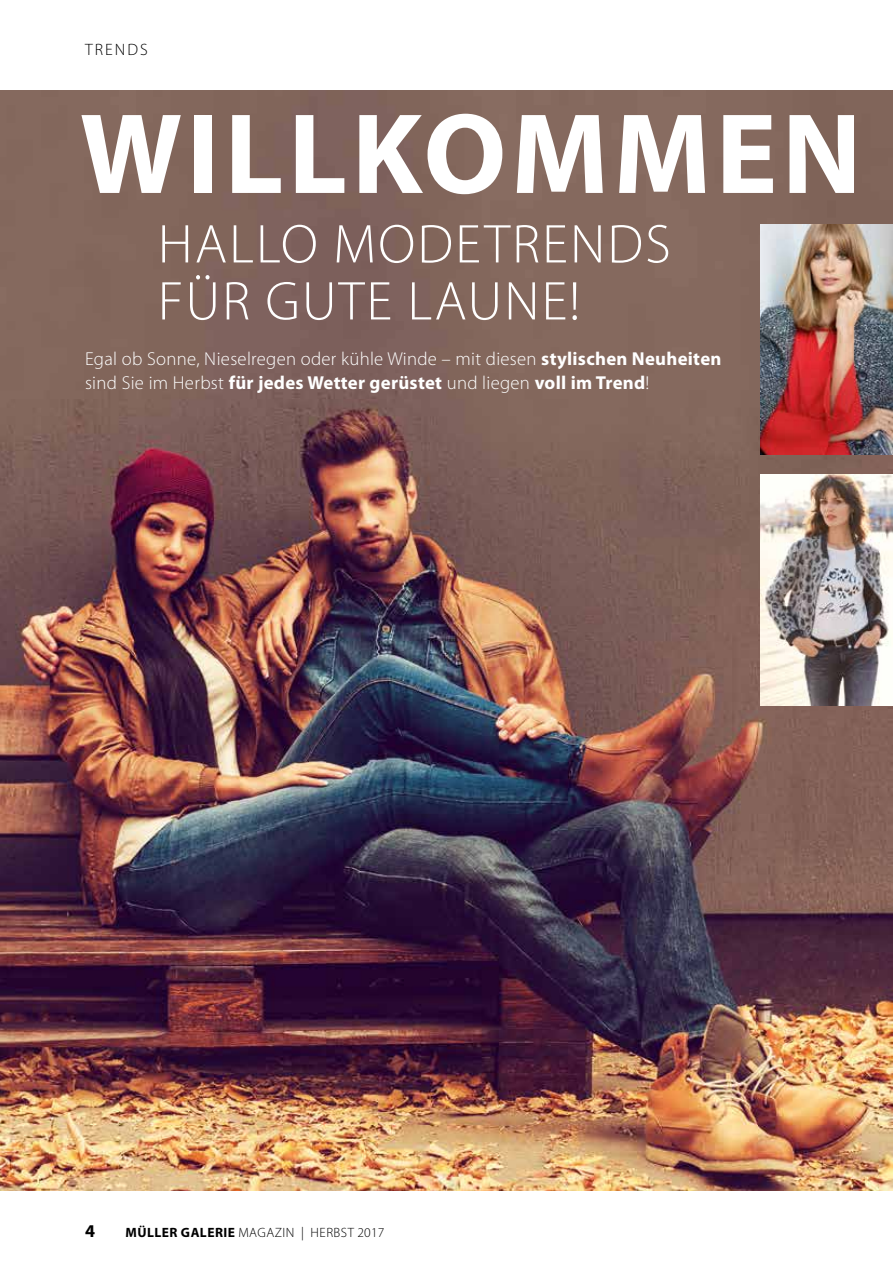
<style>
.page{position:relative;width:893px;height:1263px;background:#fff}
.page>*{position:absolute;margin:0;border:0;box-sizing:border-box;transform-origin:0 0}
.t1{font:700 115.5px "Myriad Pro";letter-spacing:.04em;color:#fff}
.t2{font:300 55.05px/57px "Myriad Pro";letter-spacing:.04em;color:#fff}
.t3{font:300 18.75px/24px "Myriad Pro";letter-spacing:.015em;color:#fff}
.t4{font:700 18px "Myriad Pro";color:#000}
.t5{font:300 16.5px "Myriad Pro";letter-spacing:.12em;color:#000}
.t6{font:300 13.5px "Myriad Pro";letter-spacing:.035em;color:#000}
.s1{font-weight:700}
</style>
<div class="page">
<img style="left:0;top:90px;width:893px;height:1101px">
<img style="left:761px;top:225px;width:132px;height:230px">
<img style="left:761px;top:475px;width:132px;height:231px">
<p class="t5" style="left:85px;top:40px;width:64px">TRENDS</p>
<h1 class="t1" style="left:80px;top:79px;width:783px">WILLKOMMEN</h1>
<h2 class="t2" style="left:158px;top:216px;width:514px">HALLO MODETRENDS<br>FÜR GUTE LAUNE!</h2>
<p class="t3" style="left:85px;top:347px;width:638px">Egal ob Sonne, Nieselregen oder kühle Winde – mit diesen <span class="s1">stylischen Neuheiten </span>sind Sie im Herbst <span class="s1">für jedes Wetter gerüstet</span> und liegen <span class="s1">voll im Trend</span>!</p>
<p class="t4" style="left:85px;top:1220px;width:11px">4</p>
<p class="t6" style="left:126px;top:1225px;width:260px"><span class="s1">MÜLLER GALERIE</span> MAGAZIN | HERBST 2017</p>
</div>
